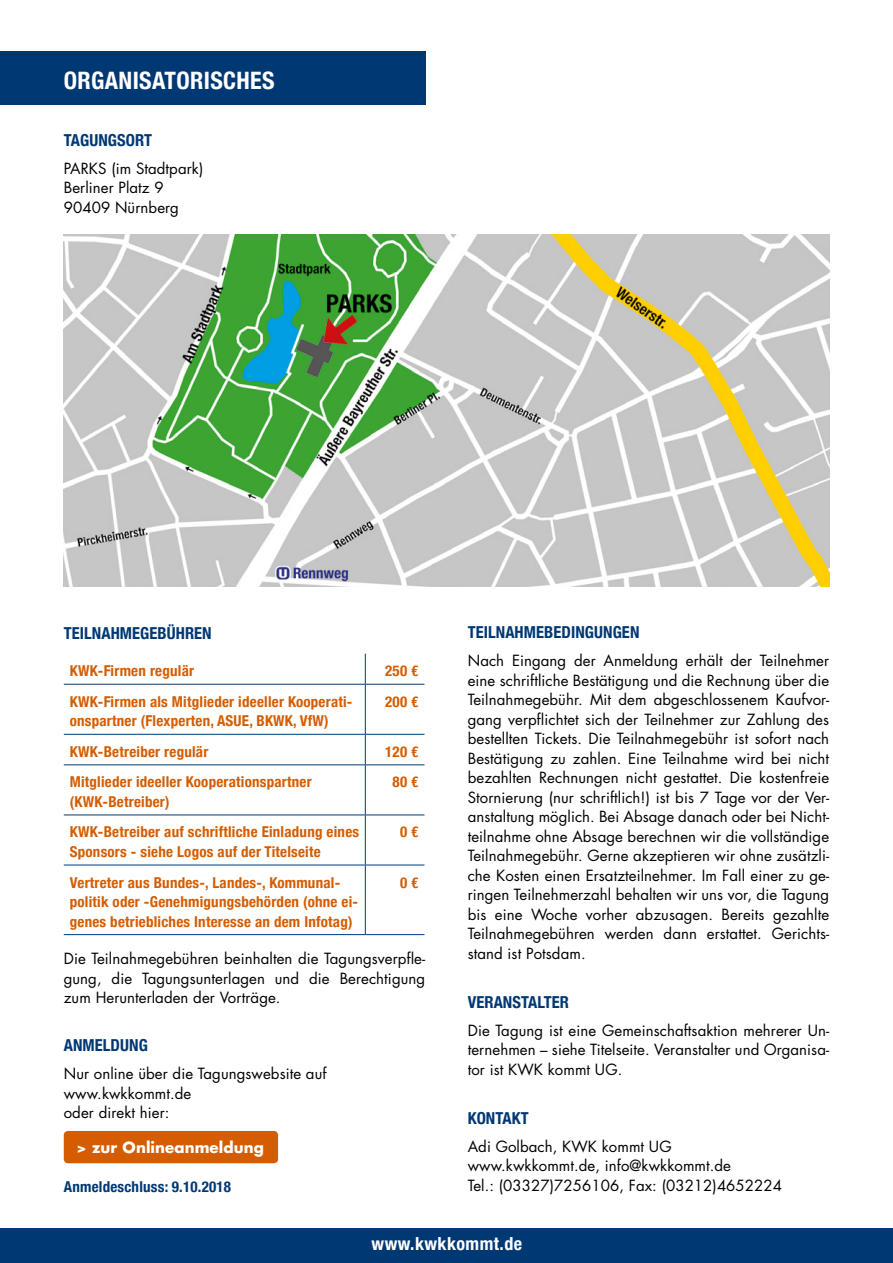
<style>
.page{position:relative;width:893px;height:1263px;background:#fff}
.page>*{position:absolute;margin:0;border:0;box-sizing:border-box;transform-origin:0 0}
.t1{font:700 condensed 24px "Helvetica Neue";letter-spacing:.015em;color:#fff}
.t2{font:700 condensed 18px "Helvetica Neue";letter-spacing:.025em;color:#fff}
.t3{font:700 condensed 16.5px "Helvetica Neue";letter-spacing:.005em;color:#003874}
.t4{font:15px/19.5px "Futura Std";letter-spacing:.005em;color:#000}
.t5{font:700 condensed 15px/19.5px "Helvetica Neue";letter-spacing:.015em;color:#d45d02}
.t6{font:700 condensed 15px "Helvetica Neue";letter-spacing:.015em;color:#003874}
.t7{font:700 15px "Futura Std";letter-spacing:.005em;color:#fff}
</style>
<div class="page">
<div style="left:64px;top:1131px;width:214px;height:32px;background:#d45d02;border-radius:4px"></div>
<div style="left:0;top:51px;width:425px;height:54px;background:#003874"></div>
<hr style="left:365px;top:654px;width:1px;height:30px;background:#003874">
<hr style="left:64px;top:684px;width:301px;height:1px;background:#003874">
<hr style="left:365px;top:684px;width:59px;height:1px;background:#003874">
<hr style="left:365px;top:685px;width:1px;height:49px;background:#003874">
<hr style="left:64px;top:734px;width:301px;height:1px;background:#003874">
<hr style="left:365px;top:734px;width:59px;height:1px;background:#003874">
<svg style="left:365px;top:735px;width:1px;height:29px"></svg>
<hr style="left:64px;top:764px;width:301px;height:1px;background:#003874">
<hr style="left:365px;top:764px;width:59px;height:1px;background:#003874">
<hr style="left:365px;top:765px;width:1px;height:49px;background:#003874">
<hr style="left:64px;top:814px;width:301px;height:1px;background:#003874">
<hr style="left:365px;top:814px;width:59px;height:1px;background:#003874">
<hr style="left:365px;top:815px;width:1px;height:50px;background:#003874">
<hr style="left:64px;top:865px;width:301px;height:1px;background:#003874">
<hr style="left:365px;top:865px;width:59px;height:1px;background:#003874">
<hr style="left:365px;top:865px;width:1px;height:69px;background:#003874">
<hr style="left:64px;top:934px;width:301px;height:1px;background:#003874">
<hr style="left:365px;top:934px;width:59px;height:1px;background:#003874">
<img style="left:64px;top:235px;width:765px;height:351px">
<div style="left:0;top:1229px;width:893px;height:34px;background:#003874"></div>
<h1 class="t1" style="left:64px;top:60px;width:212px">ORGANISATORISCHES</h1>
<p class="t3" style="left:64px;top:126px;width:90px">TAGUNGSORT</p>
<p class="t4" style="left:64px;top:158px;width:141px">PARKS (im Stadtpark)<br>Berliner Platz 9<br>90409 Nürnberg</p>
<p class="t3" style="left:64px;top:619px;width:149px">TEILNAHMEGEBÜHREN</p>
<p class="t5" style="left:70px;top:660px;width:126px">KWK-Firmen regulär</p>
<p class="t5" style="left:385px;top:660px;width:35px">250 €</p>
<p class="t5" style="left:70px;top:690px;width:284px">KWK-Firmen als Mitglieder ideeller Kooperati&shy;onspartner (Flexperten, ASUE, BKWK, VfW)</p>
<p class="t5" style="left:385px;top:690px;width:35px">200 €</p>
<p class="t5" style="left:70px;top:741px;width:140px">KWK-Betreiber regulär</p>
<p class="t5" style="left:385px;top:741px;width:35px">120 €</p>
<p class="t5" style="left:70px;top:771px;width:243px">Mitglieder ideeller Kooperationspartner (KWK-Betreiber)</p>
<p class="t5" style="left:393px;top:771px;width:27px">80 €</p>
<p class="t5" style="left:70px;top:821px;width:291px">KWK-Betreiber auf schriftliche Einladung eines<br>Sponsors - siehe Logos auf der Titelseite</p>
<p class="t5" style="left:400px;top:821px;width:20px">0 €</p>
<p class="t5" style="left:70px;top:871px;width:290px">Vertreter aus Bundes-, Landes-, Kommunal&shy;politik oder -Genehmigungsbehörden (ohne ei&shy;genes betriebliches Interesse an dem Infotag)</p>
<p class="t5" style="left:400px;top:871px;width:20px">0 €</p>
<p class="t4" style="left:64px;top:949px;width:363px;text-align:justify">Die Teilnahmegebühren beinhalten die Tagungsverpfle&shy;gung, die Tagungsunterlagen und die Berechtigung zum Herunterladen der Vorträge.</p>
<p class="t3" style="left:64px;top:1031px;width:86px">ANMELDUNG</p>
<p class="t4" style="left:64px;top:1064px;width:264px">Nur online über die Tagungswebsite auf www.kwkkommt.de<br>oder direkt hier:</p>
<p class="t7" style="left:77px;top:1137px;width:189px">&gt; zur Onlineanmeldung</p>
<p class="t6" style="left:64px;top:1174px;width:169px">Anmeldeschluss: 9.10.2018</p>
<p class="t3" style="left:468px;top:618px;width:173px">TEILNAHMEBEDINGUNGEN</p>
<p class="t4" style="left:468px;top:651px;width:363px;text-align:justify">Nach Eingang der Anmeldung erhält der Teilnehmer eine schriftliche Bestätigung und die Rechnung über die Teilnahmegebühr. Mit dem abgeschlossenem Kaufvor&shy;gang verpflichtet sich der Teilnehmer zur Zahlung des bestellten Tickets. Die Teilnahmegebühr ist sofort nach Bestätigung zu zahlen. Eine Teilnahme wird bei nicht bezahlten Rechnungen nicht gestattet. Die kostenfreie Stornierung (nur schriftlich!) ist bis 7 Tage vor der Ver&shy;anstaltung möglich. Bei Absage danach oder bei Nicht&shy;teilnahme ohne Absage berechnen wir die vollständige Teilnahmegebühr. Gerne akzeptieren wir ohne zusätzli&shy;che Kosten einen Ersatzteilnehmer. Im Fall einer zu ge&shy;ringen Teilnehmerzahl behalten wir uns vor, die Tagung bis eine Woche vorher abzusagen. Bereits gezahlte Teilnahmegebühren werden dann erstattet. Gerichts&shy;stand ist Potsdam.</p>
<p class="t3" style="left:468px;top:988px;width:103px">VERANSTALTER</p>
<p class="t4" style="left:468px;top:1020px;width:363px;text-align:justify">Die Tagung ist eine Gemeinschaftsaktion mehrerer Un&shy;ternehmen – siehe Titelseite. Veranstalter und Organisa&shy;tor ist KWK kommt UG.</p>
<p class="t3" style="left:468px;top:1104px;width:62px">KONTAKT</p>
<p class="t4" style="left:468px;top:1136px;width:316px">Adi Golbach, KWK kommt UG www.kwkkommt.de, info@kwkkommt.de<br>Tel.: (03327)7256106, Fax: (03212)4652224</p>
<p class="t2" style="left:372px;top:1229px;width:152px">www.kwkkommt.de</p>
</div>
